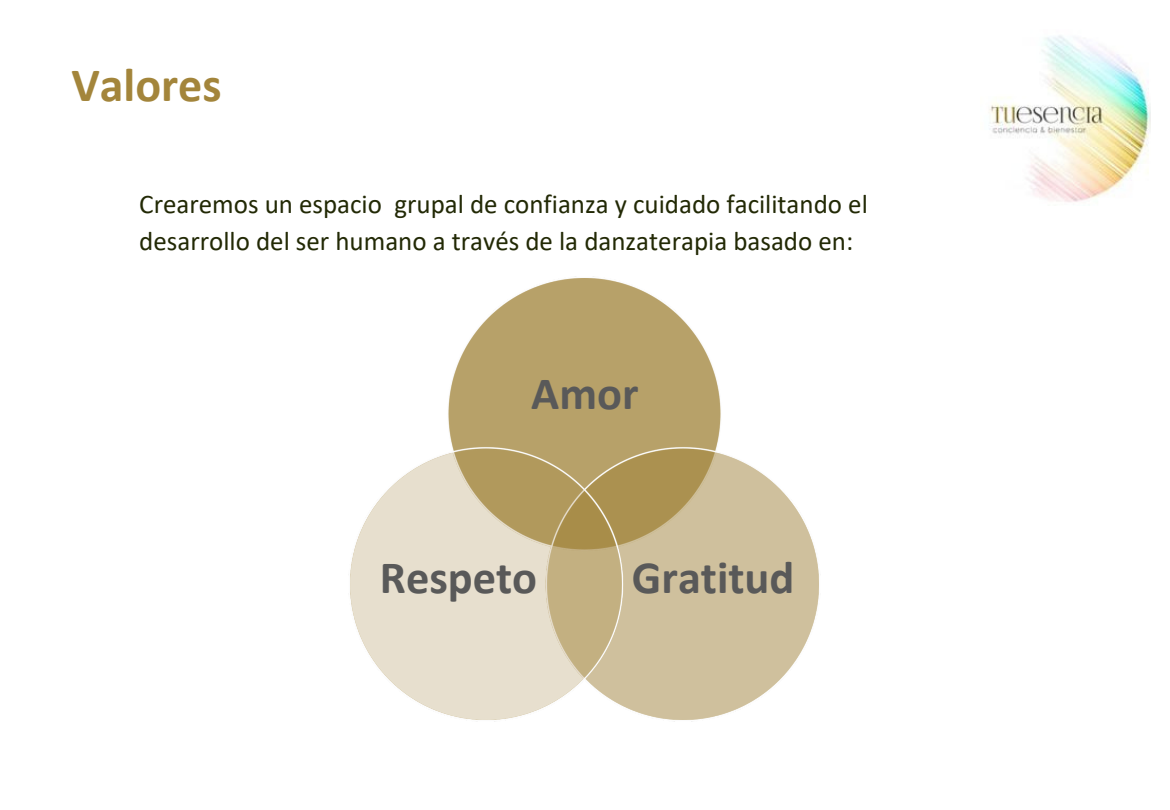
<style>
.page{position:relative;width:1170px;height:810px;background:#fff}
.page>*{position:absolute;margin:0;border:0;box-sizing:border-box;transform-origin:0 0}
.t1{font:700 48.15px "Calibri";color:#a3853b}
.t2{font:700 46.5px "Calibri";color:#595959}
.t3{font:27px/37.2px "Calibri";color:#222905}
</style>
<div class="page">
<img style="left:350px;top:276px;width:469px;height:446px">
<img style="left:989px;top:35px;width:161px;height:167px">
<p class="t1" style="left:71px;top:65px;width:152px">Valores</p>
<p class="t3" style="left:139px;top:188px;width:730px">Crearemos un espacio grupal de confianza y cuidado facilitando el desarrollo del ser humano a través de la danzaterapia basado en:</p>
<h1 class="t2" style="left:531px;top:375px;width:109px">Amor</h1>
<p class="t2" style="left:380px;top:558px;width:159px">Respeto</p>
<h1 class="t2" style="left:632px;top:558px;width:164px">Gratitud</h1>
</div>
